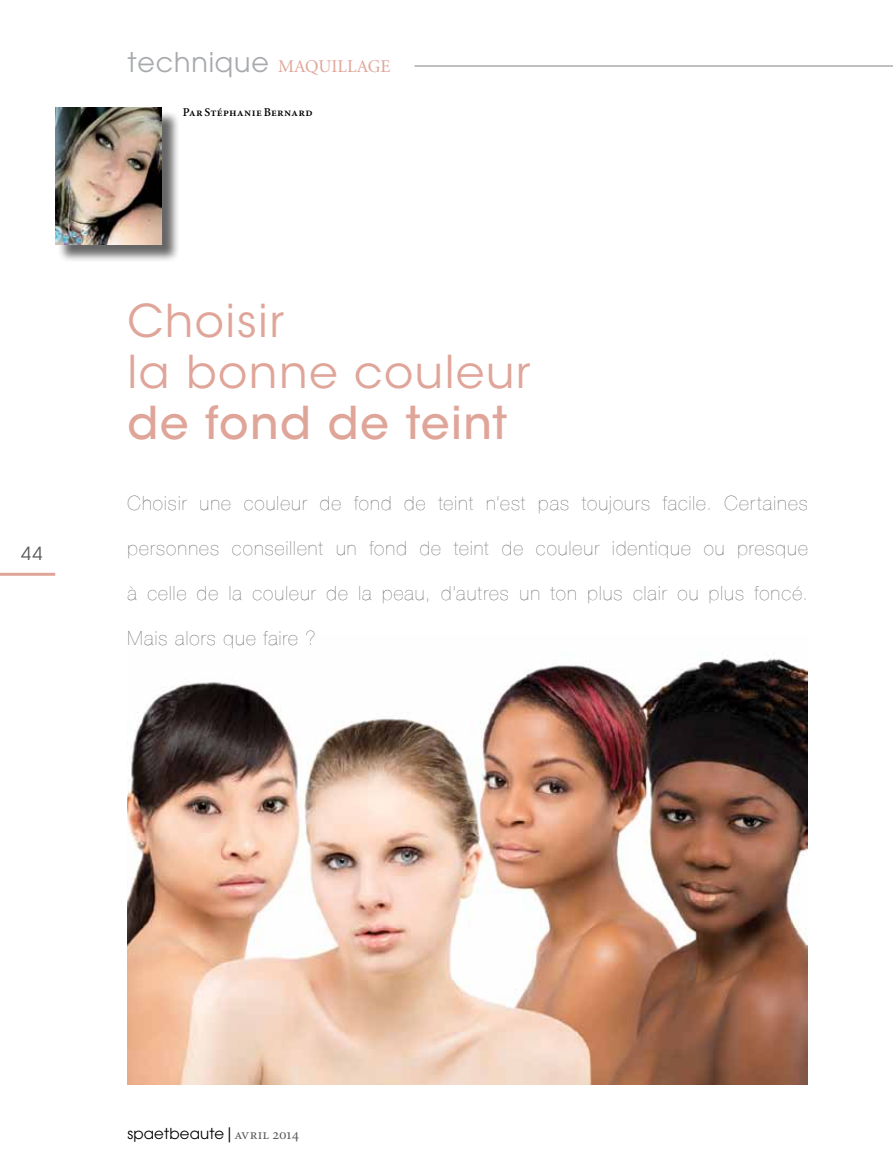
<style>
.page{position:relative;width:893px;height:1170px;background:#fff}
.page>*{position:absolute;margin:0;border:0;box-sizing:border-box;transform-origin:0 0}
.t1{font:45px/51px "ITC Avant Garde MM 300 750";letter-spacing:.03em;color:#e0a599}
.t2{font:45px "ITC Avant Garde MM 445 750";letter-spacing:.03em;color:#e0a599}
.t3{font:200 19.5px "Helvetica Neue";letter-spacing:.06em;color:#58595b}
.t4{font:18px "Minion";color:#e0a599}
.t5{font:18px "Avant Garde";color:#58595b}
.t6{font:15px "Avant Garde";letter-spacing:.01em;color:#000}
.t7{font:12px "Minion Semibold SC";letter-spacing:.03em;color:#000}
.s1{font-family:"Avant Garde";font-size:27px;color:#a7a9ac}
.s2{font-style:inherit}
.s3{font-family:"Minion Regular SC";color:#58595b}
</style>
<div class="page">
<hr style="left:414px;top:66px;width:479px;height:1px;background:#808285">
<hr style="left:0;top:572px;width:55px;height:3px;background:#e0a599">
<img style="left:128px;top:658px;width:680px;height:426px">
<div style="left:58px;top:110px;width:122px;height:152px;background:#000;opacity:.6"></div>
<img style="left:55px;top:108px;width:107px;height:136px">
<p class="t5" style="left:21px;top:542px;width:23px">44</p>
<p class="t4" style="left:128px;top:57px;width:264px"><span class="s1">technique</span> MAQUILLAGE</p>
<p class="t7" style="left:183px;top:106px;width:131px">Par Stéphanie Bernard</p>
<h1 class="t1" style="left:128px;top:297px;width:404px">Choisir<br>la bonne couleur</h1>
<h1 class="t2" style="left:128px;top:397px;width:381px">de fond de teint</h1>
<p class="t3" style="left:128px;top:492px;width:682px">Choisir une couleur de fond de teint n’est pas toujours facile. Certaines</p>
<p class="t3" style="left:128px;top:537px;width:682px">personnes conseillent un fond de teint de couleur identique ou presque</p>
<p class="t3" style="left:128px;top:582px;width:682px">à celle de la couleur de la peau, d’autres un ton plus clair ou plus foncé.</p>
<p class="t3" style="left:128px;top:627px;width:189px">Mais alors que faire ?</p>
<p class="t6" style="left:128px;top:1124px;width:173px">spaetbeaute<span class="s2">|</span><span class="s3">avril 2014</span></p>
</div>
